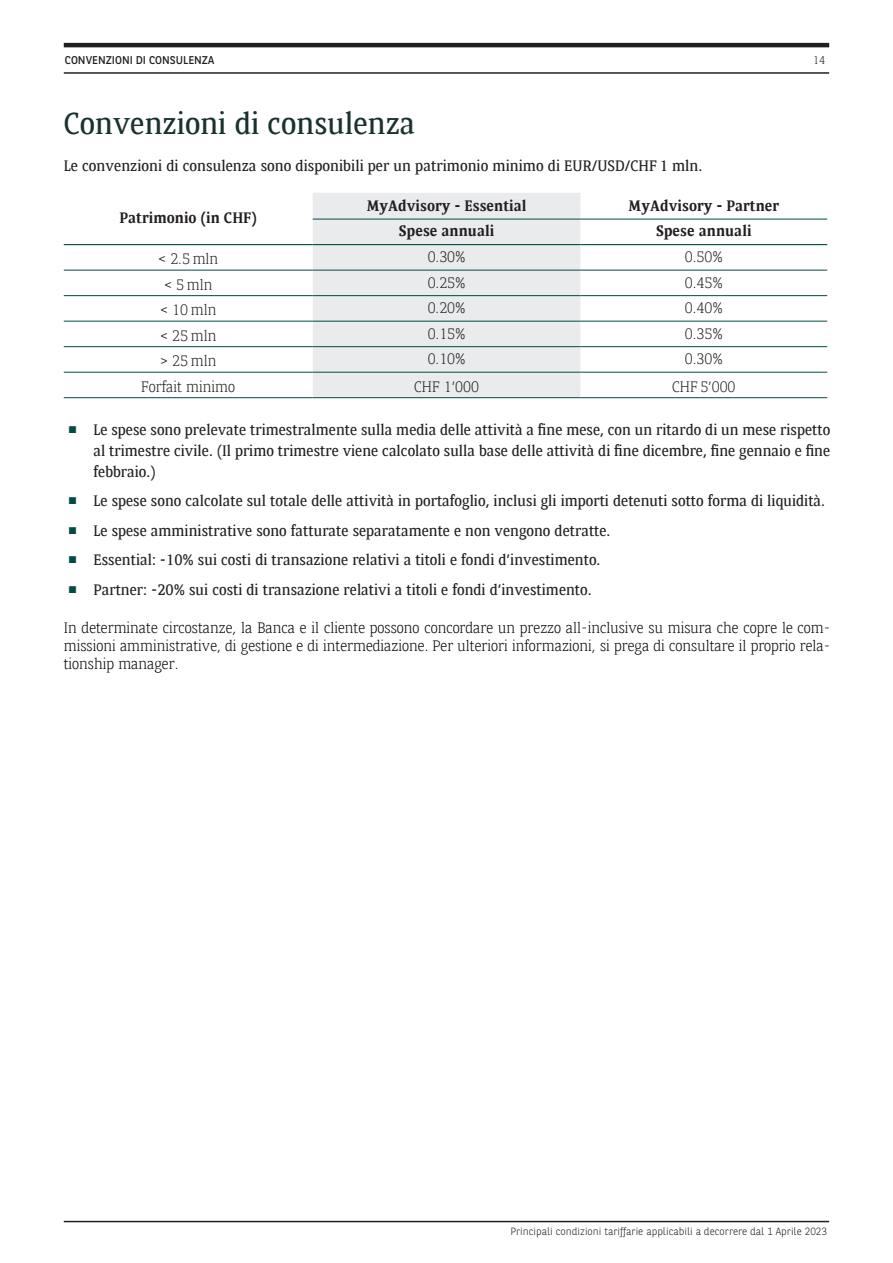
<style>
.page{position:relative;width:893px;height:1263px;background:#fff}
.page>*{position:absolute;margin:0;border:0;box-sizing:border-box;transform-origin:0 0}
.Sous-titres{font:30px "BNPP Serif";color:#1a322f}
.Sous-titres-2{font:15px/21px "BNPP Serif";color:#231f20;text-align:justify}
.t1{font:300 15px/18px "BNPP Serif";color:#040503;text-align:justify}
.Paragraphe{font:300 15px "BNPP Serif";color:#231f20}
.Paragraphe-2{font:700 15px "BNPP Serif";color:#231f20}
.puces_carrées_rouges{font:11.25px "BNPP Sans";color:#231f20}
.t2{font:300 11.25px "BNPP Serif";color:#231f20}
.t3{font:300 10.5px "BNPP Sans";color:#231f20}
.s1{font-family:"Times New Roman";color:#004c45}
</style>
<div class="page">
<hr style="left:64px;top:43px;width:765px;height:4px;background:#231f20">
<hr style="left:64px;top:72px;width:765px;height:2px;background:#231f20">
<hr style="left:64px;top:1221px;width:765px;height:1px;background:#231f20">
<svg style="left:64px;top:218px;width:249px;height:154px"></svg>
<div style="left:313px;top:193px;width:268px;height:204px;background:#e9ebec"></div>
<svg style="left:581px;top:218px;width:246px;height:154px"></svg>
<hr style="left:313px;top:219px;width:268px;height:1px;background:#004c45">
<hr style="left:581px;top:219px;width:246px;height:1px;background:#004c45">
<hr style="left:64px;top:270px;width:249px;height:1px;background:#004c45">
<hr style="left:313px;top:270px;width:268px;height:1px;background:#004c45">
<hr style="left:581px;top:270px;width:246px;height:1px;background:#004c45">
<hr style="left:64px;top:295px;width:249px;height:1px;background:#004c45">
<hr style="left:313px;top:295px;width:268px;height:1px;background:#004c45">
<hr style="left:581px;top:295px;width:246px;height:1px;background:#004c45">
<hr style="left:64px;top:321px;width:249px;height:1px;background:#004c45">
<hr style="left:313px;top:321px;width:268px;height:1px;background:#004c45">
<hr style="left:581px;top:321px;width:246px;height:1px;background:#004c45">
<hr style="left:64px;top:346px;width:249px;height:1px;background:#004c45">
<hr style="left:313px;top:346px;width:268px;height:1px;background:#004c45">
<hr style="left:581px;top:346px;width:246px;height:1px;background:#004c45">
<hr style="left:64px;top:372px;width:249px;height:1px;background:#004c45">
<hr style="left:313px;top:372px;width:268px;height:1px;background:#004c45">
<hr style="left:581px;top:372px;width:246px;height:1px;background:#004c45">
<hr style="left:64px;top:397px;width:249px;height:1px;background:#004c45">
<hr style="left:313px;top:397px;width:268px;height:1px;background:#004c45">
<hr style="left:581px;top:397px;width:246px;height:1px;background:#004c45">
<hr style="left:64px;top:244px;width:249px;height:1px;background:#004c45">
<hr style="left:313px;top:244px;width:268px;height:1px;background:#004c45">
<hr style="left:581px;top:244px;width:246px;height:1px;background:#004c45">
<p class="puces_carrées_rouges" style="left:65px;top:53px;width:151px">CONVENZIONI DI CONSULENZA</p>
<p class="Sous-titres" style="left:64px;top:101px;width:353px">Convenzioni di consulenza</p>
<p class="Sous-titres-2" style="left:64px;top:154px;width:640px">Le convenzioni di consulenza sono disponibili per un patrimonio minimo di EUR/USD/CHF 1 mln.</p>
<p class="Paragraphe-2" style="left:119px;top:206px;width:139px">Patrimonio (in CHF)</p>
<p class="Paragraphe-2" style="left:367px;top:195px;width:162px">MyAdvisory - Essential</p>
<p class="Paragraphe-2" style="left:629px;top:195px;width:152px">MyAdvisory - Partner</p>
<p class="Paragraphe-2" style="left:399px;top:219px;width:97px">Spese annuali</p>
<p class="Paragraphe-2" style="left:656px;top:219px;width:97px">Spese annuali</p>
<p class="t2" style="left:813px;top:52px;width:13px">14</p>
<p class="Paragraphe" style="left:158px;top:248px;width:62px">&lt; 2.5 mln</p>
<p class="Paragraphe" style="left:428px;top:246px;width:39px">0.30%</p>
<p class="Paragraphe" style="left:685px;top:246px;width:39px">0.50%</p>
<p class="Paragraphe" style="left:164px;top:273px;width:50px">&lt; 5 mln</p>
<p class="Paragraphe" style="left:428px;top:271px;width:39px">0.25%</p>
<p class="Paragraphe" style="left:685px;top:271px;width:39px">0.45%</p>
<p class="Paragraphe" style="left:160px;top:299px;width:58px">&lt; 10 mln</p>
<p class="Paragraphe" style="left:428px;top:297px;width:39px">0.20%</p>
<p class="Paragraphe" style="left:685px;top:297px;width:39px">0.40%</p>
<p class="Paragraphe" style="left:160px;top:324px;width:58px">&lt; 25 mln</p>
<p class="Paragraphe" style="left:428px;top:322px;width:39px">0.15%</p>
<p class="Paragraphe" style="left:685px;top:322px;width:39px">0.35%</p>
<p class="Paragraphe" style="left:160px;top:350px;width:58px">&gt; 25 mln</p>
<p class="Paragraphe" style="left:428px;top:348px;width:39px">0.10%</p>
<p class="Paragraphe" style="left:685px;top:348px;width:39px">0.30%</p>
<p class="Paragraphe" style="left:141px;top:375px;width:95px">Forfait minimo</p>
<p class="Paragraphe" style="left:414px;top:375px;width:66px">CHF 1’000</p>
<p class="Paragraphe" style="left:672px;top:375px;width:65px">CHF 5’000</p>
<p class="Sous-titres-2" style="left:94px;top:418px;width:738px;text-indent:-26px"><span class="s1">■</span> Le spese sono prelevate trimestralmente sulla media delle attività a fine mese, con un ritardo di un mese rispetto al trimestre civile. (Il primo trimestre viene calcolato sulla base delle attività di fine dicembre, fine gennaio e fine febbraio.)</p>
<p class="Sous-titres-2" style="left:68px;top:489px;width:759px"><span class="s1">■</span> Le spese sono calcolate sul totale delle attività in portafoglio, inclusi gli importi detenuti sotto forma di liquidità.</p>
<p class="Sous-titres-2" style="left:68px;top:519px;width:544px"><span class="s1">■</span> Le spese amministrative sono fatturate separatamente e non vengono detratte.</p>
<p class="Sous-titres-2" style="left:68px;top:548px;width:534px"><span class="s1">■</span> Essential: -10% sui costi di transazione relativi a titoli e fondi d’investimento.</p>
<p class="Sous-titres-2" style="left:68px;top:578px;width:525px"><span class="s1">■</span> Partner: -20% sui costi di transazione relativi a titoli e fondi d’investimento.</p>
<p class="t1" style="left:64px;top:617px;width:768px">In determinate circostanze, la Banca e il cliente possono concordare un prezzo all-inclusive su misura che copre le com&shy;missioni amministrative, di gestione e di intermediazione. Per ulteriori informazioni, si prega di consultare il proprio rela&shy;tionship manager.</p>
<p class="t3" style="left:510px;top:1224px;width:318px">Principali condizioni tariffarie applicabili a decorrere dal 1 Aprile 2023</p>
</div>
